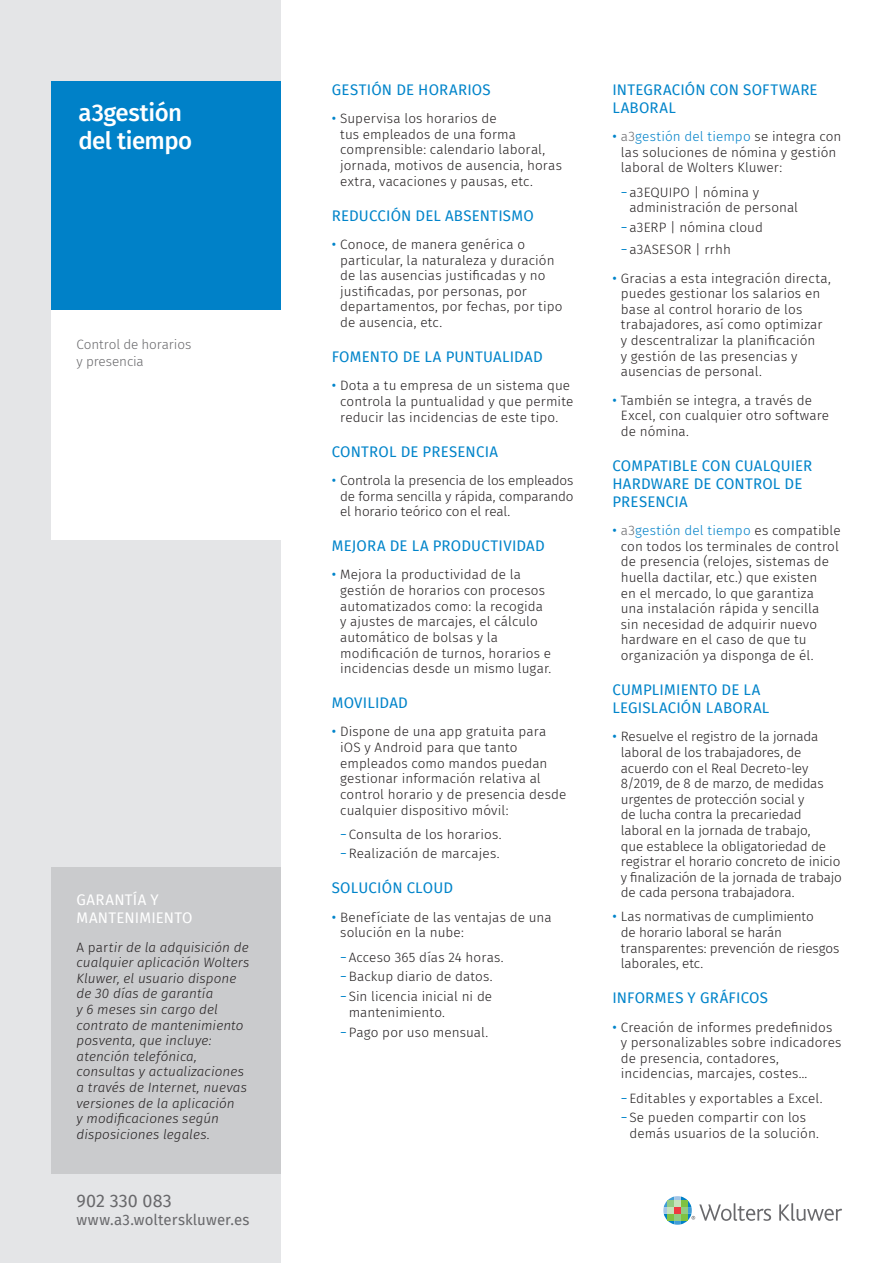
<style>
.page{position:relative;width:893px;height:1263px;background:#fff}
.page>*{position:absolute;margin:0;border:0;box-sizing:border-box;transform-origin:0 0}
.t1{font:500 24px/28.8px "Fira Sans";letter-spacing:-.025em;color:#fff}
.t2{font:18px "Fira Sans";letter-spacing:.005em;color:#69696c}
.t3{font:15px/18px "Fira Sans";letter-spacing:.015em;color:#0084ca}
.t4{font:15px "Fira Sans";letter-spacing:.01em;color:#69696c}
.t5{font:15px/18px "Fira Sans";letter-spacing:.015em;color:#fff}
.t6{font:300 13.5px/15.6px "Fira Sans";letter-spacing:.005em;color:#231f20}
.t7{font:300 13.5px/15.6px "Fira Sans";letter-spacing:-.015em;color:#231f20}
.t8{font:italic 300 13.5px/15.6px "Fira Sans";letter-spacing:.005em;color:#231f20}
.t9{font:300 13.5px/16.2px "Fira Sans";letter-spacing:-.01em;color:#69696c}
.s1{font-style:normal}
.s2{font-weight:400;color:#0084ca}
.s3{color:#69696c}
.s4{color:#0081c8}
</style>
<div class="page">
<div style="left:0;top:0;width:281px;height:1263px;background:#e4e5e7"></div>
<svg style="left:663px;top:1196px;width:179px;height:29px"></svg>
<div style="left:51px;top:867px;width:230px;height:307px;background:#cacbcd"></div>
<div style="left:51px;top:81px;width:230px;height:229px;background:#0081c8"></div>
<div style="left:51px;top:310px;width:230px;height:230px;background:#fff"></div>
<h1 class="t1" style="left:79px;top:97px;width:115px">a3gestión del tiempo</h1>
<p class="t9" style="left:76px;top:337px;width:116px">Control de horarios y presencia</p>
<p class="t5" style="left:77px;top:890px;width:117px">GARANTÍA Y<br>MANTENIMIENTO</p>
<p class="t8" style="left:77px;top:939px;width:174px"><span class="s1">A par</span>tir de la adquisición de cualquier aplicación Wolters<br>Kluwer, el usuario dispone de 30 días de garantía<br>y 6 meses sin cargo del contrato de mantenimiento posventa, que incluye: atención telefónica, consultas y actualizaciones a través de Internet, nuevas versiones de la aplicación<br>y modificaciones según disposiciones legales.</p>
<h2 class="t2" style="left:77px;top:1187px;width:97px">902 330 083</h2>
<p class="t4" style="left:77px;top:1208px;width:175px">www.a3.wolterskluwer.es</p>
<p class="t3" style="left:332px;top:80px;width:160px">GESTIÓN DE HORARIOS</p>
<p class="t6" style="left:340px;top:111px;width:223px;text-indent:-9px"><span class="s2">•</span> Supervisa los horarios de<br>tus empleados de una forma comprensible: calendario laboral, jornada, motivos de ausencia, horas extra, vacaciones y pausas, etc.</p>
<p class="t3" style="left:332px;top:206px;width:204px">REDUCCIÓN DEL ABSENTISMO</p>
<p class="t6" style="left:340px;top:236px;width:224px;text-indent:-9px"><span class="s2">•</span> Conoce, de manera genérica o particular, la naturaleza y duración de las ausencias justificadas y no justificadas, por personas, por departamentos, por fechas, por tipo de ausencia, etc.</p>
<p class="t3" style="left:332px;top:347px;width:212px">FOMENTO DE LA PUNTUALIDAD</p>
<p class="t6" style="left:340px;top:378px;width:235px;text-indent:-9px"><span class="s2">•</span> Dota a tu empresa de un sistema que controla la puntualidad y que permite reducir las incidencias de este tipo.</p>
<p class="t3" style="left:332px;top:442px;width:168px">CONTROL DE PRESENCIA</p>
<p class="t6" style="left:340px;top:472px;width:235px;text-align:justify;text-indent:-9px"><span class="s2">•</span> Controla la presencia de los empleados de forma sencilla y rápida, comparando el horario teórico con el real.</p>
<p class="t3" style="left:332px;top:536px;width:215px">MEJORA DE LA PRODUCTIVIDAD</p>
<p class="t6" style="left:340px;top:567px;width:213px;text-indent:-9px"><span class="s2">•</span> Mejora la productividad de la gestión de horarios con procesos automatizados como: la recogida y ajustes de marcajes, el cálculo automático de bolsas y la modificación de turnos, horarios e incidencias desde un mismo lugar.</p>
<p class="t3" style="left:332px;top:693px;width:78px">MOVILIDAD</p>
<p class="t6" style="left:340px;top:724px;width:228px;text-indent:-9px"><span class="s2">•</span> Dispone de una app gratuita para iOS y Android para que tanto empleados como mandos puedan gestionar información relativa al control horario y de presencia desde cualquier dispositivo móvil:</p>
<p class="t6" style="left:340px;top:824px;width:163px;line-height:19.8px"><span class="s2">−</span>Consulta de los horarios. <span class="s2">−</span>Realización de marcajes.</p>
<p class="t3" style="left:332px;top:879px;width:123px">SOLUCIÓN CLOUD</p>
<p class="t6" style="left:340px;top:909px;width:213px;text-indent:-9px"><span class="s2">•</span> Benefíciate de las ventajas de una solución en la nube:</p>
<p class="t6" style="left:340px;top:947px;width:165px;line-height:19.8px"><span class="s2">−</span>Acceso 365 días 24 horas. <span class="s2">−</span>Backup diario de datos. <span class="s2">−</span>Sin licencia inicial ni de</p>
<p class="t6" style="left:340px;top:1002px;width:150px;line-height:19.8px;text-indent:9px">mantenimiento.<br><span class="s2">−</span>Pago por uso mensual.</p>
<p class="t3" style="left:612px;top:80px;width:207px">INTEGRACIÓN CON SOFTWARE<br>LABORAL</p>
<p class="t6" style="left:621px;top:129px;width:222px;text-indent:-9px"><span class="s2">•</span> <span class="s3">a3</span><span class="s4">gestión del tiempo</span> se integra con las soluciones de nómina y gestión laboral de Wolters Kluwer:</p>
<p class="t6" style="left:629px;top:184px;width:170px;text-indent:-9px"><span class="s2">−</span>a3EQUIPO | nómina y administración de personal</p>
<p class="t6" style="left:621px;top:216px;width:144px;line-height:22.2px"><span class="s2">−</span>a3ERP | nómina cloud <span class="s2">−</span>a3ASESOR | rrhh</p>
<p class="t6" style="left:621px;top:270px;width:212px;text-indent:-9px"><span class="s2">•</span> Gracias a esta integración directa, puedes gestionar los salarios en base al control horario de los trabajadores, así como optimizar y descentralizar la planificación<br>y gestión de las presencias y ausencias de personal.</p>
<p class="t6" style="left:621px;top:392px;width:210px;text-indent:-9px"><span class="s2">•</span> También se integra, a través de<br>Excel, con cualquier otro software de nómina.</p>
<p class="t3" style="left:612px;top:456px;width:201px">COMPATIBLE CON CUALQUIER<br>HARDWARE DE CONTROL DE<br>PRESENCIA</p>
<p class="t6" style="left:621px;top:522px;width:221px;text-indent:-9px"><span class="s2">•</span> <span class="s3">a3</span><span class="s4">gestión del tiempo</span> es compatible con todos los terminales de control de presencia (relojes, sistemas de huella dactilar, etc.) que existen<br>en el mercado, lo que garantiza<br>una instalación rápida y sencilla<br>sin necesidad de adquirir nuevo hardware en el caso de que tu organización ya disponga de él.</p>
<p class="t3" style="left:612px;top:680px;width:159px">CUMPLIMIENTO DE LA<br>LEGISLACIÓN LABORAL</p>
<p class="t7" style="left:621px;top:729px;width:223px;text-indent:-9px"><span class="s2">•</span> Resuelve el registro de la jornada laboral de los trabajadores, de acuerdo con el Real Decreto-ley 8/2019, de 8 de marzo, de medidas urgentes de protección social y<br>de lucha contra la precariedad laboral en la jornada de trabajo,<br>que establece la obligatoriedad de registrar el horario concreto de inicio y finalización de la jornada de trabajo de cada persona trabajadora.</p>
<p class="t6" style="left:621px;top:909px;width:220px;text-indent:-9px"><span class="s2">•</span> Las normativas de cumplimiento<br>de horario laboral se harán transparentes: prevención de riesgos laborales, etc.</p>
<p class="t3" style="left:612px;top:988px;width:157px">INFORMES Y GRÁFICOS</p>
<p class="t6" style="left:621px;top:1019px;width:222px;text-indent:-9px"><span class="s2">•</span> Creación de informes predefinidos y personalizables sobre indicadores de presencia, contadores, incidencias, marcajes, costes…</p>
<p class="t6" style="left:621px;top:1088px;width:203px;line-height:19.8px"><span class="s2">−</span> Editables y exportables a Excel. <span class="s2">−</span>Se pueden compartir con los</p>
<p class="t6" style="left:629px;top:1125px;width:191px">demás usuarios de la solución.</p>
</div>
